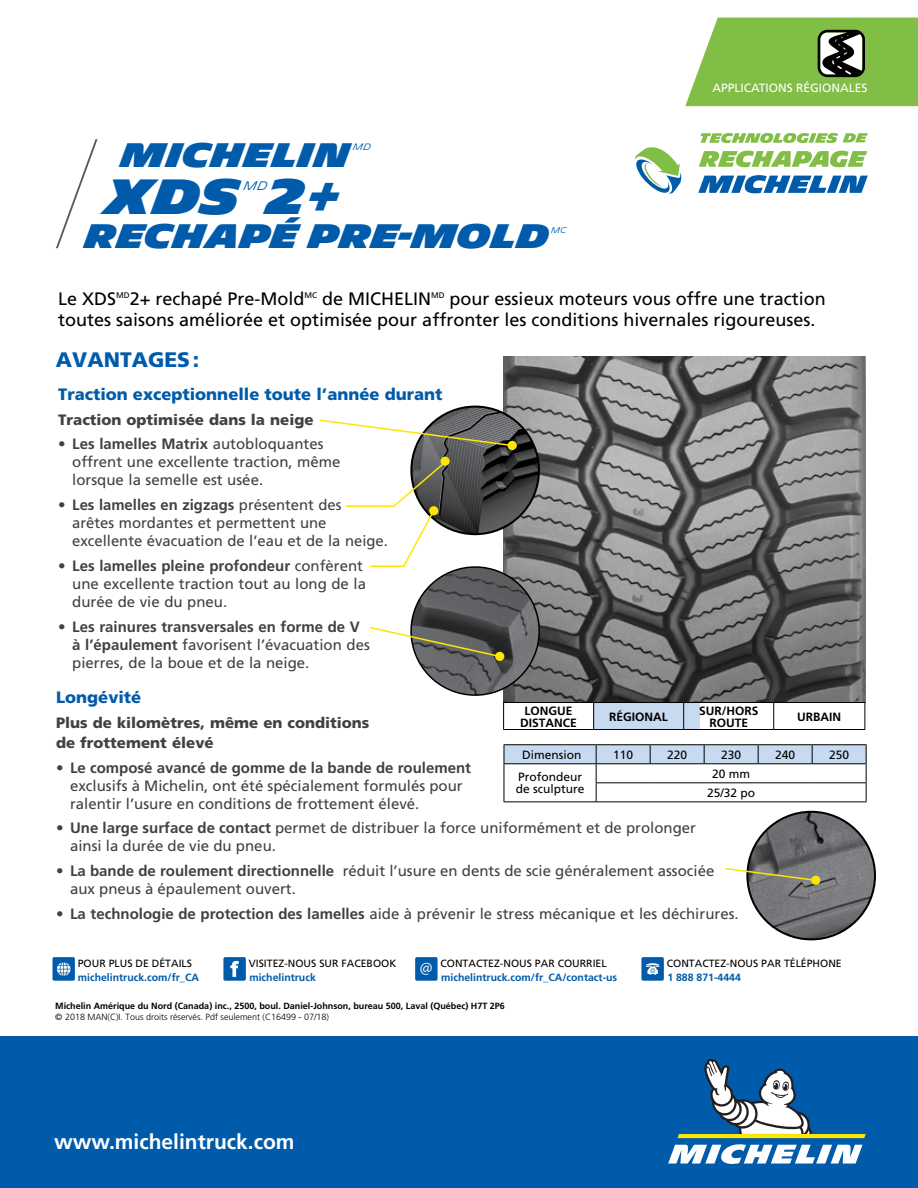
<style>
.page{position:relative;width:918px;height:1188px;background:#fff}
.page>*{position:absolute;margin:0;border:0;box-sizing:border-box;transform-origin:0 0}
.t1{font:900 48px "Michelin";color:#005baa}
.t2{font:900 33px "Michelin";color:#005baa}
.t3{font:700 21px "Frutiger LT Std";color:#fff}
.t4{font:900 21px "Frutiger LT Std";color:#005baa}
.t5{font:18px/21px "Frutiger LT Std";color:#000}
.t6{font:900 16.5px "Frutiger LT Std";color:#005baa}
.t7{font:15px/18px "Frutiger LT Std";color:#414042}
.t8{font:900 15px/19.8px "Frutiger LT Std";color:#414042}
.t9{font:12px/12px "Frutiger LT Std";color:#000}
.t10{font:700 12px/12px "Frutiger LT Std";color:#000;text-align:center}
.t11{font:12px "Frutiger LT Std";color:#fff}
.t12{font:300 12px "Michelin";color:#005baa}
.t13{font:700 10.5px/13.5px "Frutiger LT Std";color:#005baa}
.t14{font:10.5px "Frutiger LT Std";color:#000}
.t15{font:700 9px "Frutiger LT Std";color:#000}
.t16{font:300 9px "Frutiger LT Std";color:#000}
.t17{font:300 9px "Michelin";color:#005baa}
.t18{font:300 8.1px "Michelin";color:#005baa}
.s1{font-weight:700}
.s2{font-family:"Myriad Pro";font-weight:400;font-size:17.25px;color:#fff}
.s3{font-weight:400;color:#000}
</style>
<div class="page">
<div style="left:684px;top:703px;width:16px;height:27px;background:#c7daf0"></div>
<img style="left:503px;top:356px;width:363px;height:346px">
<div style="left:594px;top:703px;width:90px;height:27px;background:#c7daf0"></div>
<hr style="left:503px;top:702px;width:91px;height:1px;background:#000">
<hr style="left:594px;top:702px;width:90px;height:1px;background:#000">
<svg style="left:593px;top:703px;width:1px;height:26px"></svg>
<hr style="left:684px;top:702px;width:90px;height:1px;background:#000">
<svg style="left:683px;top:703px;width:1px;height:26px"></svg>
<hr style="left:774px;top:702px;width:91px;height:1px;background:#000">
<svg style="left:773px;top:703px;width:1px;height:26px"></svg>
<svg style="left:865px;top:703px;width:1px;height:26px"></svg>
<hr style="left:503px;top:729px;width:91px;height:1px;background:#000">
<hr style="left:594px;top:729px;width:90px;height:1px;background:#000">
<hr style="left:684px;top:729px;width:90px;height:1px;background:#000">
<hr style="left:774px;top:729px;width:91px;height:1px;background:#000">
<svg style="left:56px;top:139px;width:42px;height:110px"></svg>
<svg style="left:319px;top:407px;width:230px;height:322px"></svg>
<img style="left:747px;top:812px;width:128px;height:127px;border-radius:64px">
<svg style="left:725px;top:867px;width:92px;height:15px"></svg>
<hr style="left:504px;top:744px;width:92px;height:1px;background:#000">
<hr style="left:596px;top:744px;width:54px;height:1px;background:#000">
<hr style="left:650px;top:744px;width:54px;height:1px;background:#000">
<hr style="left:704px;top:744px;width:54px;height:1px;background:#000">
<hr style="left:758px;top:744px;width:54px;height:1px;background:#000">
<hr style="left:812px;top:744px;width:55px;height:1px;background:#000">
<svg style="left:504px;top:745px;width:363px;height:56px"></svg>
<hr style="left:504px;top:801px;width:92px;height:1px;background:#000">
<hr style="left:596px;top:801px;width:54px;height:1px;background:#000">
<hr style="left:650px;top:801px;width:54px;height:1px;background:#000">
<hr style="left:704px;top:801px;width:54px;height:1px;background:#000">
<hr style="left:758px;top:801px;width:54px;height:1px;background:#000">
<hr style="left:812px;top:801px;width:55px;height:1px;background:#000">
<div style="left:811px;top:876px;width:9px;height:9px;background:#ffe600;border-radius:50%"></div>
<div style="left:0;top:1037px;width:918px;height:151px;background:#005baa"></div>
<svg style="left:668px;top:1144px;width:195px;height:20px"></svg>
<svg style="left:677px;top:1059px;width:189px;height:79px"></svg>
<svg style="left:685px;top:18px;width:233px;height:88px;background:#87b955"></svg>
<svg style="left:223px;top:957px;width:23px;height:24px"></svg>
<svg style="left:415px;top:957px;width:23px;height:24px"></svg>
<svg style="left:641px;top:957px;width:23px;height:24px"></svg>
<img style="left:52px;top:958px;width:1px;height:22px">
<svg style="left:53px;top:957px;width:22px;height:24px"></svg>
<svg style="left:635px;top:147px;width:47px;height:47px"></svg>
<svg style="left:698px;top:175px;width:170px;height:18px"></svg>
<svg style="left:701px;top:133px;width:167px;height:10px"></svg>
<svg style="left:699px;top:151px;width:168px;height:16px"></svg>
<h2 class="t2" style="left:121px;top:136px;width:231px">MICHELIN</h2>
<p class="t17" style="left:353px;top:142px;width:20px">MD</p>
<h1 class="t1" style="left:106px;top:169px;width:136px">XDS</h1>
<p class="t12" style="left:244px;top:178px;width:27px">MD</p>
<h1 class="t1" style="left:268px;top:169px;width:78px">2+</h1>
<h2 class="t2" style="left:85px;top:217px;width:466px">RECHAPÉ PRE-MOLD</h2>
<p class="t18" style="left:551px;top:226px;width:17px">MC</p>
<p class="t11" style="left:713px;top:81px;width:157px">APPLICATIONS RÉGIONALES</p>
<p class="t5" style="left:58px;top:289px;width:769px">Le XDS<sup>MD</sup>2+ rechapé Pre-Mold<sup>MC</sup> de MICHELIN<sup>MD</sup> pour essieux moteurs vous offre une traction toutes saisons améliorée et optimisée pour affronter les conditions hivernales rigoureuses.</p>
<h3 class="t4" style="left:56px;top:347px;width:145px">AVANTAGES:</h3>
<p class="t6" style="left:58px;top:384px;width:386px">Traction exceptionnelle toute l’année durant</p>
<p class="t8" style="left:58px;top:409px;width:257px">Traction optimisée dans la neige</p>
<p class="t7" style="left:72px;top:435px;width:270px;text-indent:-14px">• <span class="s1">Les lamelles Matrix</span> autobloquantes offrent une excellente traction, même lorsque la semelle est usée.</p>
<p class="t7" style="left:72px;top:496px;width:317px;text-indent:-14px">• <span class="s1">Les lamelles en zigzags</span> présentent des<br>arêtes mordantes et permettent une excellente évacuation de l’eau et de la neige.</p>
<p class="t7" style="left:72px;top:557px;width:295px;text-indent:-14px">• <span class="s1">Les lamelles pleine profondeur</span> confèrent une excellente traction tout au long de la durée de vie du pneu.</p>
<p class="t7" style="left:72px;top:618px;width:299px;text-indent:-14px">• <span class="s1">Les rainures transversales en forme de V à l’épaulement</span> favorisent l’évacuation des pierres, de la boue et de la neige.</p>
<p class="t6" style="left:56px;top:688px;width:87px">Longévité</p>
<p class="t8" style="left:56px;top:713px;width:315px">Plus de kilomètres, même en conditions de frottement élevé</p>
<p class="t7" style="left:70px;top:759px;width:402px;text-indent:-14px">• <span class="s1">Le composé avancé de gomme de la bande de roulement </span>exclusifs à Michelin, ont été spécialement formulés pour ralentir l’usure en conditions de frottement élevé.</p>
<p class="t7" style="left:70px;top:819px;width:627px;text-indent:-14px">• <span class="s1">Une large surface de contact</span> permet de distribuer la force uniformément et de prolonger ainsi la durée de vie du pneu.</p>
<p class="t7" style="left:70px;top:862px;width:646px;text-indent:-14px">• <span class="s1">La bande de roulement directionnelle</span> réduit l’usure en dents de scie généralement associée aux pneus à épaulement ouvert.</p>
<p class="t7" style="left:56px;top:905px;width:684px">• <span class="s1">La technologie de protection des lamelles</span> aide à prévenir le stress mécanique et les déchirures.</p>
<p class="t10" style="left:520px;top:704px;width:58px">LONGUE<br>DISTANCE</p>
<p class="t10" style="left:609px;top:710px;width:60px">RÉGIONAL</p>
<p class="t10" style="left:699px;top:704px;width:61px">SUR/HORS<br>ROUTE</p>
<p class="t10" style="left:797px;top:710px;width:45px">URBAIN</p>
<p class="t9" style="left:522px;top:749px;width:61px">Dimension</p>
<p class="t9" style="left:613px;top:749px;width:22px">110</p>
<p class="t9" style="left:667px;top:749px;width:22px">220</p>
<p class="t9" style="left:721px;top:749px;width:22px">230</p>
<p class="t9" style="left:775px;top:749px;width:22px">240</p>
<p class="t9" style="left:829px;top:749px;width:22px">250</p>
<p class="t9" style="left:516px;top:771px;width:70px">Profondeur de sculpture</p>
<p class="t9" style="left:707px;top:764px;width:50px;line-height:19px;text-align:center">20 mm<br>25/32 po</p>
<p class="t14" style="left:78px;top:957px;width:116px">POUR PLUS DE DÉTAILS</p>
<p class="t13" style="left:78px;top:970px;width:123px">michelintruck.com/fr_CA</p>
<p class="t14" style="left:249px;top:957px;width:149px">VISITEZ-NOUS SUR FACEBOOK</p>
<p class="t13" style="left:249px;top:970px;width:68px">michelintruck</p>
<p class="t13" style="left:441px;top:957px;width:178px;text-indent:-21px"><span class="s2">@</span> <span class="s3">CONTACTEZ-NOUS PAR COURRIEL </span>michelintruck.com/fr_CA/contact-us</p>
<p class="t14" style="left:667px;top:957px;width:177px">CONTACTEZ-NOUS PAR TÉLÉPHONE</p>
<p class="t13" style="left:667px;top:970px;width:75px">1 888 871-4444</p>
<p class="t15" style="left:55px;top:1001px;width:451px">Michelin Amérique du Nord (Canada) inc., 2500, boul. Daniel-Johnson, bureau 500, Laval (Québec) H7T 2P6</p>
<p class="t16" style="left:55px;top:1012px;width:275px">© 2018 MAN(C)I. Tous droits réservés. Pdf seulement (C16499 - 07/18)</p>
<h3 class="t3" style="left:54px;top:1129px;width:242px">www.michelintruck.com</h3>
</div>
